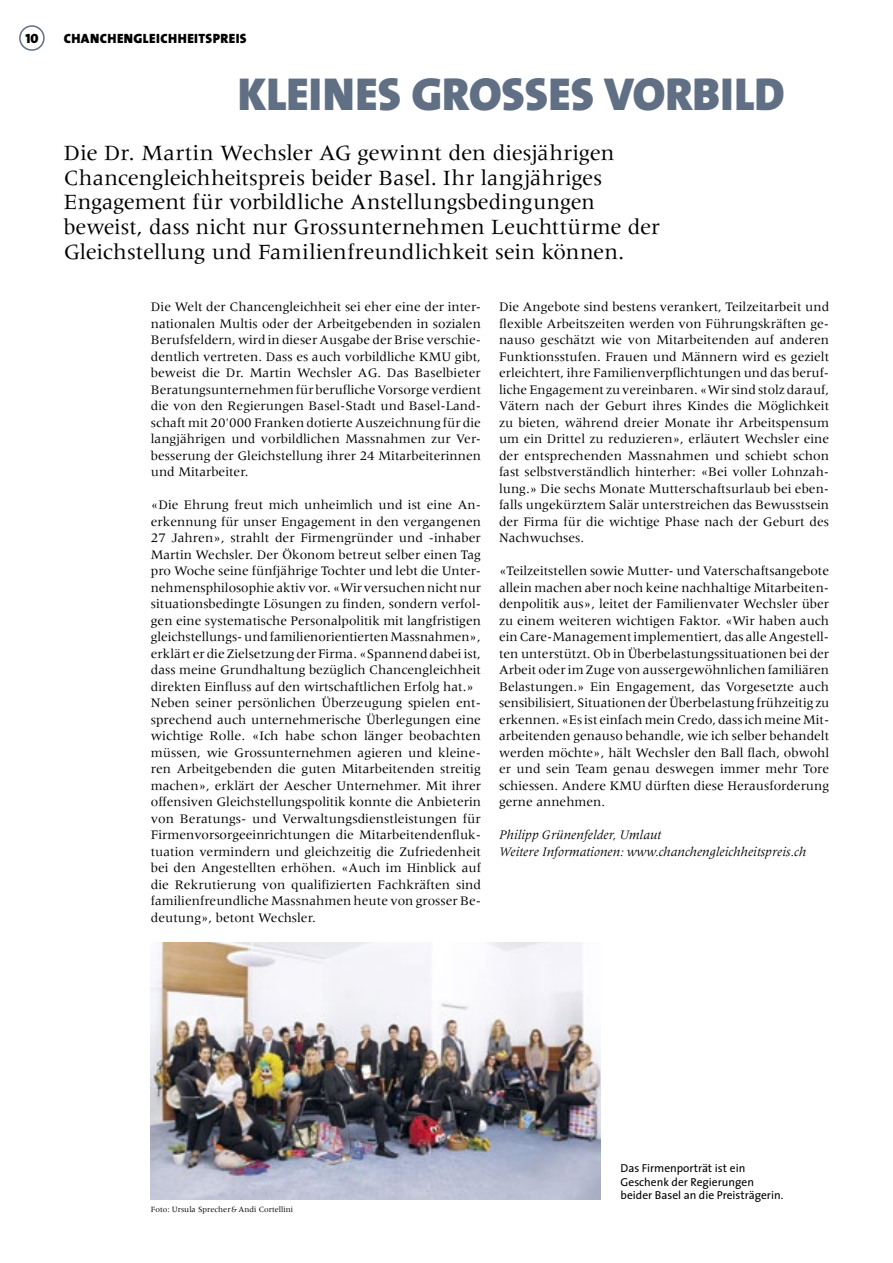
<style>
.page{position:relative;width:893px;height:1263px;background:#fff}
.page>*{position:absolute;margin:0;border:0;box-sizing:border-box;transform-origin:0 0}
._1_Titel_Thesis_GROS{font:900 46.5px "The Sans";color:#606f84}
._1_Titel_Thesis_GROS-2{font:22.5px/24.8px "Meridien";letter-spacing:-.005em;color:#000}
._3_Lauf_Meridien{font:13.5px/16.5px "Meridien";color:#000;text-align:justify}
._3_Lauf_Meridien-2{font:italic 13.5px "Meridien";color:#000}
.t1{font:900 13.5px "The Sans";letter-spacing:.03em;color:#000}
.t2{font:13.5px "The Sans Black Caps";color:#000}
._6_Bildlegende{font:11.55px/13.5px "The Sans";color:#000}
._6_foto_nachweis{font:8.25px "Meridien";color:#000}
</style>
<div class="page">
<div style="left:19px;top:25px;width:26px;height:26px;border:2px solid #606f84;border-radius:50%"></div>
<img style="left:151px;top:943px;width:450px;height:256px">
<p class="t2" style="left:25px;top:27px;width:15px">10</p>
<p class="t1" style="left:64px;top:27px;width:184px">CHANCHENGLEICHHEITSPREIS</p>
<p class="_1_Titel_Thesis_GROS" style="left:238px;top:55px;width:548px">KLEINES GROSSES VORBILD</p>
<p class="_1_Titel_Thesis_GROS-2" style="left:64px;top:140px;width:598px">Die Dr. Martin Wechsler AG gewinnt den diesjährigen Chancengleichheitspreis beider Basel. Ihr langjähriges Engagement für vorbildliche Anstellungsbedingungen beweist, dass nicht nur Grossunternehmen Leuchttürme der Gleichstellung und Familienfreundlichkeit sein können.</p>
<p class="_3_Lauf_Meridien" style="left:151px;top:299px;width:332px">Die Welt der Chancengleichheit sei eher eine der inter&shy;nationalen Multis oder der Arbeitgebenden in sozialen Berufsfeldern, wird in dieser Ausgabe der Brise verschie&shy;dentlich vertreten. Dass es auch vorbildliche KMU gibt, beweist die Dr. Martin Wechsler AG. Das Baselbieter Beratungsunternehmen für berufliche Vorsorge verdient die von den Regierungen Basel-Stadt und Basel-Land&shy;schaft mit 20'000 Franken dotierte Auszeichnung für die langjährigen und vorbildlichen Massnahmen zur Ver&shy;besserung der Gleichstellung ihrer 24 Mitarbeiterinnen und Mitarbeiter.</p>
<p class="_3_Lauf_Meridien" style="left:151px;top:497px;width:332px">«Die Ehrung freut mich unheimlich und ist eine An&shy;erkennung für unser Engagement in den vergangenen 27 Jahren», strahlt der Firmengründer und -inhaber Martin Wechsler. Der Ökonom betreut selber einen Tag pro Woche seine fünfjährige Tochter und lebt die Unter&shy;nehmensphilosophie aktiv vor. «Wir versuchen nicht nur situationsbedingte Lösungen zu finden, sondern verfol&shy;gen eine systematische Personalpolitik mit langfristigen gleichstellungs- und familienorientierten Massnahmen», erklärt er die Zielsetzung der Firma. «Spannend dabei ist, dass meine Grundhaltung bezüglich Chancengleichheit direkten Einfluss auf den wirtschaftlichen Erfolg hat.»</p>
<p class="_3_Lauf_Meridien" style="left:151px;top:695px;width:332px">Neben seiner persönlichen Überzeugung spielen ent&shy;sprechend auch unternehmerische Überlegungen eine wichtige Rolle. «Ich habe schon länger beobachten müssen, wie Grossunternehmen agieren und kleine&shy;ren Arbeitgebenden die guten Mitarbeitenden streitig machen», erklärt der Aescher Unternehmer. Mit ihrer offensiven Gleichstellungspolitik konnte die Anbieterin von Beratungs- und Verwaltungsdienstleistungen für Firmenvorsorgeeinrichtungen die Mitarbeitendenfluk&shy;tuation vermindern und gleichzeitig die Zufriedenheit bei den Angestellten erhöhen. «Auch im Hinblick auf die Rekrutierung von qualifizierten Fachkräften sind familienfreundliche Massnahmen heute von grosser Be&shy;deutung», betont Wechsler.</p>
<p class="_3_Lauf_Meridien" style="left:499px;top:299px;width:332px">Die Angebote sind bestens verankert, Teilzeitarbeit und flexible Arbeitszeiten werden von Führungskräften ge&shy;nauso geschätzt wie von Mitarbeitenden auf anderen Funktionsstufen. Frauen und Männern wird es gezielt erleichtert, ihre Familienverpflichtungen und das beruf&shy;liche Engagement zu vereinbaren. «Wir sind stolz darauf, Vätern nach der Geburt ihres Kindes die Möglichkeit zu bieten, während dreier Monate ihr Arbeitspensum um ein Drittel zu reduzieren», erläutert Wechsler eine der entsprechenden Massnahmen und schiebt schon fast selbstverständlich hinterher: «Bei voller Lohnzah&shy;lung.» Die sechs Monate Mutterschaftsurlaub bei eben&shy;falls ungekürztem Salär unterstreichen das Bewusstsein der Firma für die wichtige Phase nach der Geburt des Nachwuchses.</p>
<p class="_3_Lauf_Meridien" style="left:499px;top:563px;width:332px">«Teilzeitstellen sowie Mutter- und Vaterschaftsangebote allein machen aber noch keine nachhaltige Mitarbeiten&shy;denpolitik aus», leitet der Familienvater Wechsler über zu einem weiteren wichtigen Faktor. «Wir haben auch ein Care-Management implementiert, das alle Angestell&shy;ten unterstützt. Ob in Überbelastungssituationen bei der Arbeit oder im Zuge von aussergewöhnlichen familiären Belastungen.» Ein Engagement, das Vorgesetzte auch sensibilisiert, Situationen der Überbelastung frühzeitig zu erkennen. «Es ist einfach mein Credo, dass ich meine Mit&shy;arbeitenden genauso behandle, wie ich selber behandelt werden möchte», hält Wechsler den Ball flach, obwohl er und sein Team genau deswegen immer mehr Tore schiessen. Andere KMU dürften diese Herausforderung gerne annehmen.</p>
<p class="_3_Lauf_Meridien-2" style="left:499px;top:828px;width:164px">Philipp Grünenfelder, Umlaut</p>
<p class="_3_Lauf_Meridien-2" style="left:499px;top:844px;width:309px">Weitere Informationen: www.chanchengleichheitspreis.ch</p>
<p class="_6_foto_nachweis" style="left:151px;top:1205px;width:144px">Foto: Ursula Sprecher&amp;Andi Cortellini</p>
<p class="_6_Bildlegende" style="left:621px;top:1161px;width:164px">Das Firmenporträt ist ein<br>Geschenk der Regierungen beider Basel an die Preisträgerin.</p>
</div>
